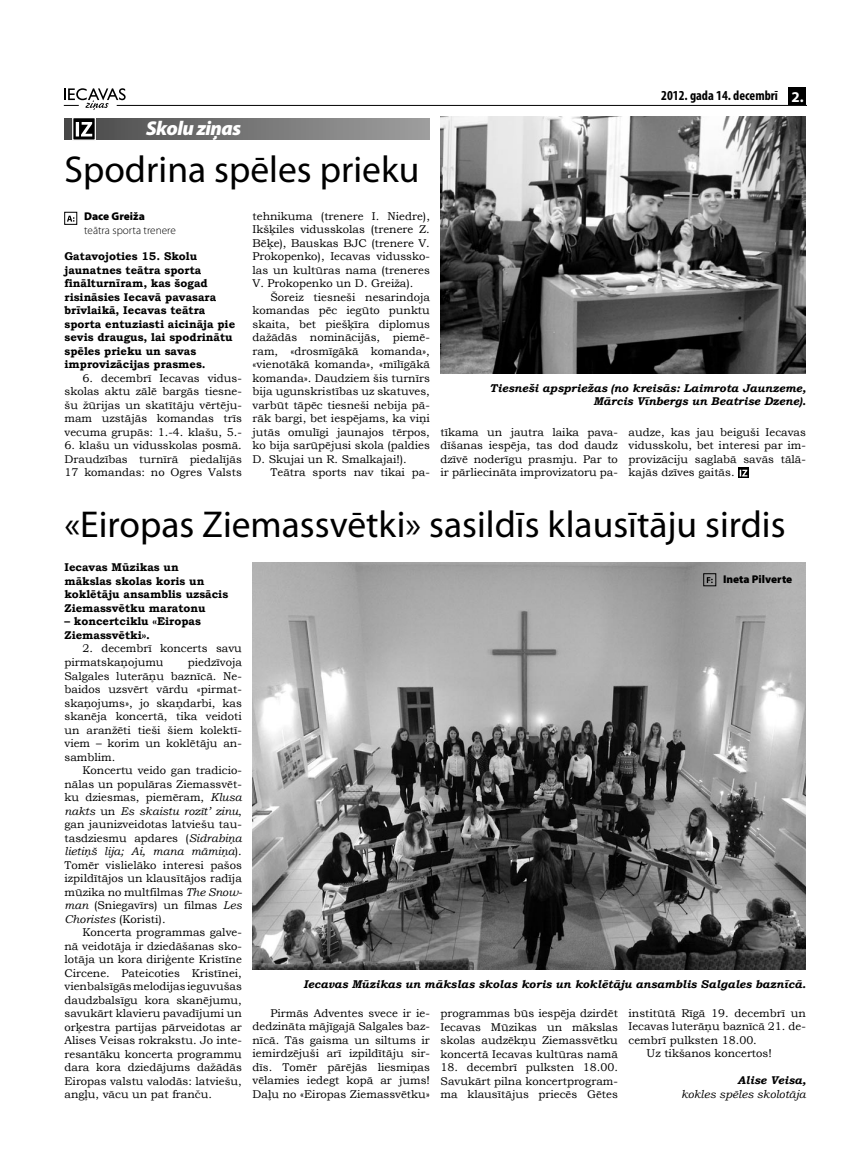
<style>
.page{position:relative;width:851px;height:1170px;background:#fff}
.page>*{position:absolute;margin:0;border:0;box-sizing:border-box;transform-origin:0 0}
.t1{font:37.5px "Myriad Pro";color:#000}
.t2{font:italic 900 20px "Myriad Pro";letter-spacing:-.025em;color:#fff}
.t3{font:700 15px "Myriad Pro";color:#fff}
.t4{font:700 condensed 13.75px "Myriad Pro";color:#000}
.t5{font:11.25px/13.5px "Bookman Old Style";color:#000;text-align:justify}
.t6{font:700 11.25px/13.5px "Bookman Old Style";color:#000}
.t7{font:italic 700 11.25px/13.5px "Bookman Old Style";color:#000;text-align:right}
.t8{font:900 11.25px "Myriad Pro";color:#000}
.t9{font:italic 11.25px "Bookman Old Style";color:#000}
.t10{font:300 11.25px "Myriad Pro";color:#000}
.s1{font-style:italic}
</style>
<div class="page">
<hr style="left:117px;top:105px;width:689px;height:1px;background:#000">
<svg style="left:64px;top:88px;width:62px;height:22px"></svg>
<div style="left:788px;top:87px;width:18px;height:18px;background:#000"></div>
<div style="left:64px;top:118px;width:366px;height:22px;background:linear-gradient(to right,#494949,#9f9f9f)"></div>
<svg style="left:71px;top:118px;width:25px;height:22px"></svg>
<svg style="left:738px;top:467px;width:10px;height:11px"></svg>
<svg style="left:739px;top:469px;width:8px;height:7px"></svg>
<img style="left:440px;top:117px;width:365px;height:256px">
<svg style="left:67px;top:216px;width:7px;height:6px"></svg>
<div style="left:64px;top:212px;width:13px;height:12px;border:1px solid #000"></div>
<img style="left:252px;top:562px;width:553px;height:407px">
<svg style="left:706px;top:577px;width:6px;height:6px"></svg>
<div style="left:703px;top:573px;width:12px;height:13px;border:1px solid #000"></div>
<h2 class="t2" style="left:146px;top:115px;width:97px">Skolu ziņas</h2>
<h1 class="t1" style="left:64px;top:147px;width:356px">Spodrina spēles prieku</h1>
<p class="t8" style="left:84px;top:209px;width:62px">Dace Greiža</p>
<p class="t10" style="left:84px;top:223px;width:93px">teātra sporta trenere</p>
<p class="t6" style="left:64px;top:249px;width:172px">Gatavojoties 15. Skolu jaunatnes teātra sporta finālturnīram, kas šogad risināsies Iecavā pavasara brīvlaikā, Iecavas teātra sporta entuziasti aicināja pie sevis draugus, lai spodrinātu spēles prieku un savas improvizācijas prasmes.</p>
<p class="t5" style="left:64px;top:371px;width:179px;text-indent:18px">6. decembrī Iecavas vidus&shy;skolas aktu zālē bargās tiesne&shy;šu žūrijas un skatītāju vērtēju&shy;mam uzstājās komandas trīs vecuma grupās: 1.-4. klašu, 5.-</p>
<p class="t5" style="left:64px;top:438px;width:179px">6. klašu un vidusskolas posmā.<br>Draudzības turnīrā piedalījās 17 komandas: no Ogres Valsts</p>
<p class="t5" style="left:252px;top:209px;width:179px">tehnikuma (trenere I. Niedre), Ikšķiles vidusskolas (trenere Z.<br>Bēķe), Bauskas BJC (trenere V.<br>Prokopenko), Iecavas vidussko&shy;las un kultūras nama (treneres V. Prokopenko un D. Greiža).</p>
<p class="t5" style="left:252px;top:290px;width:179px;text-indent:18px">Šoreiz tiesneši nesarindoja komandas pēc iegūto punktu skaita, bet piešķīra diplomus dažādās nominācijās, piemē&shy;ram, «drosmīgākā komanda», «vienotākā komanda», «mīlīgākā komanda». Daudziem šis turnīrs bija ugunskristības uz skatuves, varbūt tāpēc tiesneši nebija pā&shy;rāk bargi, bet iespējams, ka viņi jutās omulīgi jaunajos tērpos, ko bija sarūpējusi skola (paldies D. Skujai un R. Smalkajai!).</p>
<p class="t5" style="left:270px;top:466px;width:161px">Teātra sports nav tikai pa-</p>
<p class="t4" style="left:661px;top:87px;width:118px">2012. gada 14. decembrī</p>
<h3 class="t3" style="left:799px;top:87px;width:5px">.</h3>
<p class="t7" style="left:489px;top:381px;width:318px">Tiesneši apspriežas (no kreisās: Laimrota Jaunzeme,<br>Mārcis Vīnbergs un Beatrise Dzene).</p>
<p class="t5" style="left:440px;top:425px;width:179px">tīkama un jautra laika pava&shy;dīšanas iespēja, tas dod daudz dzīvē noderīgu prasmju. Par to ir pārliecināta improvizatoru pa-</p>
<p class="t5" style="left:628px;top:425px;width:179px">audze, kas jau beiguši Iecavas vidusskolu, bet interesi par im&shy;provizāciju saglabā savās tālā&shy;kajās dzīves gaitās.</p>
<h1 class="t1" style="left:64px;top:501px;width:722px">«Eiropas Ziemassvētki» sasildīs klausītāju sirdis</h1>
<p class="t6" style="left:64px;top:560px;width:165px">Iecavas Mūzikas un mākslas skolas koris un koklētāju ansamblis uzsācis<br>Ziemassvētku maratonu</p>
<p class="t6" style="left:64px;top:614px;width:138px">– koncertciklu «Eiropas<br>Ziemassvētki».</p>
<p class="t5" style="left:64px;top:642px;width:179px;text-indent:18px">2. decembrī koncerts savu pirmatskaņojumu</p>
<p class="t8" style="left:723px;top:571px;width:71px">Ineta Pilverte</p>
<p class="t5" style="left:64px;top:655px;width:179px;text-indent:123px">piedzīvoja Salgales luterāņu baznīcā. Ne&shy;baidos uzsvērt vārdu «pirmat&shy;skaņojums», jo skaņdarbi, kas skanēja koncertā, tika veidoti un aranžēti tieši šiem kolektī&shy;viem – korim un koklētāju an&shy;samblim.</p>
<p class="t5" style="left:64px;top:763px;width:179px;text-indent:18px">Koncertu veido gan tradicio&shy;nālas un populāras Ziemassvēt&shy;ku dziesmas, piemēram, <span class="s1">Klusa nakts</span> un <span class="s1">Es skaistu rozīt’ zinu</span>, gan jaunizveidotas latviešu tau&shy;tasdziesmu apdares (<span class="s1">Sidrabiņa lietiņš lija; Ai, mana māmiņa</span>).<br>Tomēr vislielāko interesi pašos izpildītājos un klausītājos radīja mūzika no multfilmas <span class="s1">The Snow&shy;man</span> (Sniegavīrs) un filmas <span class="s1">Les Choristes</span> (Koristi).</p>
<p class="t5" style="left:64px;top:925px;width:179px;text-indent:18px">Koncerta programmas galve&shy;nā veidotāja ir dziedāšanas sko&shy;lotāja un kora diriģente Kristīne Circene. Pateicoties Kristīnei, vienbalsīgās melodijas ieguvušas daudzbalsīgu kora skanējumu, savukārt klavieru pavadījumi un orķestra partijas pārveidotas ar Alises Veisas rokrakstu. Jo inte&shy;resantāku koncerta programmu dara kora dziedājums dažādās Eiropas valstu valodās: latviešu, angļu, vācu un pat franču.</p>
<p class="t7" style="left:303px;top:977px;width:503px">Iecavas Mūzikas un mākslas skolas koris un koklētāju ansamblis Salgales baznīcā.</p>
<p class="t5" style="left:252px;top:1005px;width:179px;text-indent:18px">Pirmās Adventes svece ir ie&shy;dedzināta mājīgajā Salgales baz&shy;nīcā. Tās gaisma un siltums ir iemirdzējuši arī izpildītāju sir&shy;dīs. Tomēr pārējās liesmiņas vēlamies iedegt kopā ar jums!<br>Daļu no «Eiropas Ziemassvētku»</p>
<p class="t5" style="left:440px;top:1006px;width:179px">programmas būs iespēja dzirdēt Iecavas Mūzikas un mākslas skolas audzēkņu Ziemassvētku koncertā Iecavas kultūras namā</p>
<p class="t5" style="left:628px;top:1006px;width:179px">institūtā Rīgā 19. decembrī un</p>
<p class="t5" style="left:628px;top:1019px;width:179px">Iecavas luterāņu baznīcā 21. de-</p>
<p class="t5" style="left:628px;top:1033px;width:130px">cembrī pulksten 18.00.</p>
<p class="t5" style="left:646px;top:1046px;width:127px">Uz tikšanos koncertos!</p>
<p class="t7" style="left:737px;top:1073px;width:70px">Alise Veisa,</p>
<p class="t9" style="left:681px;top:1086px;width:126px">kokles spēles skolotāja</p>
<p class="t5" style="left:440px;top:1060px;width:179px">18. decembrī pulksten 18.00.<br>Savukārt pilna koncertprogram&shy;ma klausītājus priecēs Gētes</p>
</div>
